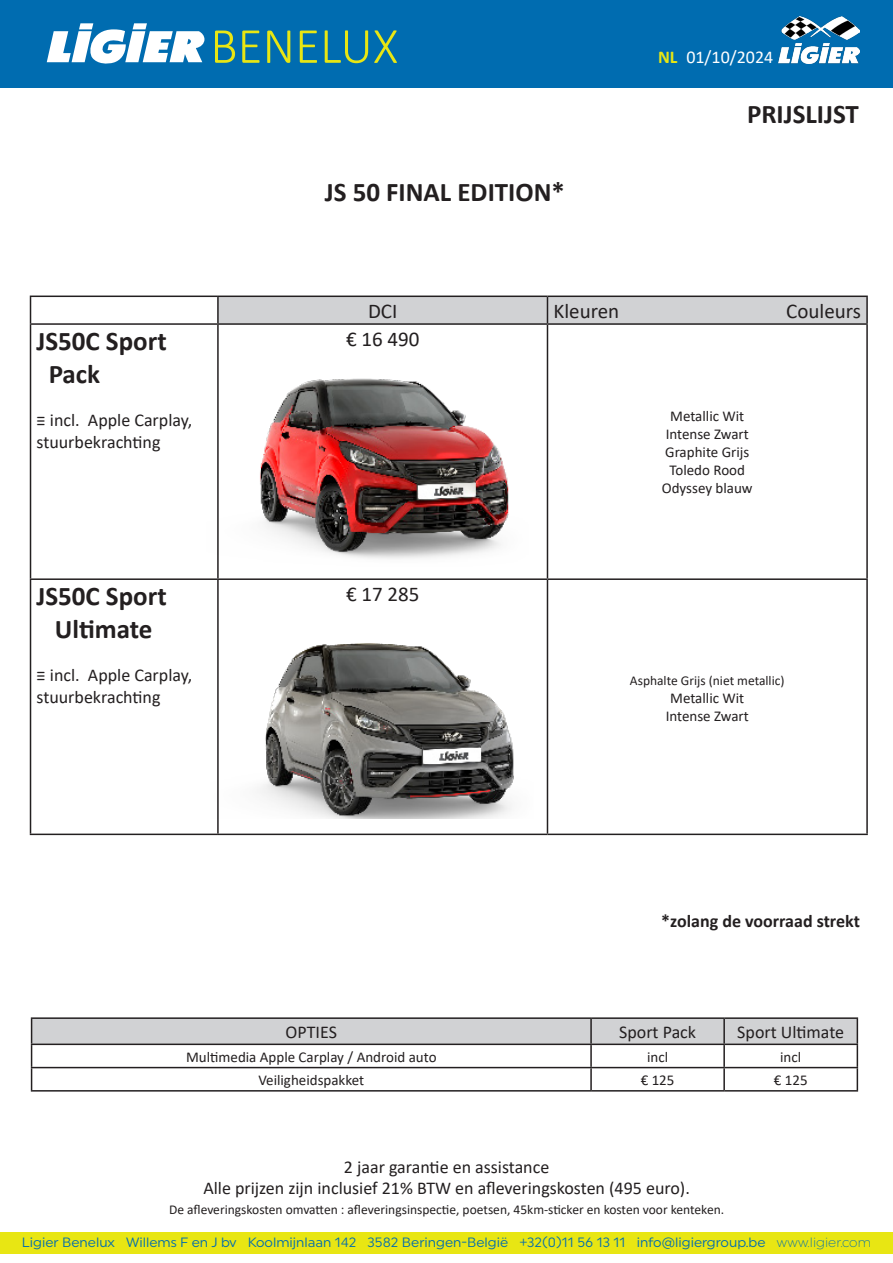
<style>
.page{position:relative;width:893px;height:1263px;background:#fff}
.page>*{position:absolute;margin:0;border:0;box-sizing:border-box;transform-origin:0 0}
.t1{font:300 51px "Calibri";color:#e8e613}
.t2{font:700 27px "Calibri";color:#231f20}
.t3{font:21px "Calibri";color:#231f20}
.t4{font:18px/21.6px "Calibri";color:#231f20}
.t5{font:700 18px "Calibri";color:#231f20}
.t6{font:18px "Calibri";color:#fff}
.t7{font:700 18px "Calibri";color:#e8e613}
.t8{font:15px "Calibri";color:#231f20}
.t9{font:13.5px "Calibri";color:#231f20}
.t10{font:13.5px "Uniform";color:#006cb0}
.s1{color:#e8e613}
.s2{font-weight:300}
</style>
<div class="page">
<div style="left:0;top:0;width:893px;height:87px;background:#006cb0"></div>
<svg style="left:47px;top:23px;width:157px;height:41px"></svg>
<div style="left:0;top:1232px;width:893px;height:21px;background:#e8e613"></div>
<img style="left:778px;top:17px;width:81px;height:47px">
<hr style="left:31px;top:1017px;width:560px;height:2px;background:#231f20">
<hr style="left:591px;top:1017px;width:133px;height:2px;background:#231f20">
<hr style="left:724px;top:1017px;width:134px;height:2px;background:#231f20">
<svg style="left:31px;top:1018px;width:827px;height:72px"></svg>
<hr style="left:31px;top:1090px;width:560px;height:1px;background:#231f20">
<hr style="left:591px;top:1090px;width:133px;height:1px;background:#231f20">
<hr style="left:724px;top:1090px;width:134px;height:1px;background:#231f20">
<hr style="left:30px;top:296px;width:188px;height:1px;background:#231f20">
<svg style="left:30px;top:297px;width:1px;height:26px"></svg>
<hr style="left:217px;top:297px;width:2px;height:26px;background:#231f20">
<hr style="left:547px;top:296px;width:321px;height:1px;background:#231f20">
<svg style="left:218px;top:296px;width:648px;height:27px;background:#c9c9cb"></svg>
<hr style="left:866px;top:297px;width:2px;height:26px;background:#231f20">
<hr style="left:30px;top:323px;width:188px;height:2px;background:#231f20">
<hr style="left:30px;top:325px;width:1px;height:253px;background:#231f20">
<hr style="left:218px;top:323px;width:329px;height:2px;background:#231f20">
<hr style="left:217px;top:325px;width:2px;height:253px;background:#231f20">
<hr style="left:547px;top:323px;width:321px;height:2px;background:#231f20">
<hr style="left:547px;top:325px;width:1px;height:253px;background:#231f20">
<hr style="left:866px;top:325px;width:2px;height:253px;background:#231f20">
<hr style="left:30px;top:578px;width:188px;height:2px;background:#231f20">
<hr style="left:30px;top:580px;width:1px;height:253px;background:#231f20">
<hr style="left:218px;top:578px;width:329px;height:2px;background:#231f20">
<hr style="left:217px;top:580px;width:2px;height:253px;background:#231f20">
<hr style="left:547px;top:578px;width:321px;height:2px;background:#231f20">
<hr style="left:547px;top:580px;width:1px;height:253px;background:#231f20">
<hr style="left:866px;top:580px;width:2px;height:253px;background:#231f20">
<hr style="left:30px;top:833px;width:188px;height:2px;background:#231f20">
<hr style="left:218px;top:833px;width:329px;height:2px;background:#231f20">
<hr style="left:547px;top:833px;width:321px;height:2px;background:#231f20">
<img style="left:217px;top:373px;width:292px;height:193px">
<img style="left:217px;top:625px;width:297px;height:193px">
<h1 class="t1" style="left:210px;top:14px;width:190px">BENELUX</h1>
<p class="t2" style="left:325px;top:173px;width:242px">JS 50 FINAL EDITION*</p>
<p class="t7" style="left:658px;top:44px;width:21px">NL</p>
<p class="t6" style="left:686px;top:44px;width:88px">01/10/2024</p>
<p class="t2" style="left:747px;top:95px;width:113px">PRIJSLIJST</p>
<p class="t2" style="left:37px;top:322px;width:132px">JS50C Sport</p>
<p class="t2" style="left:49px;top:355px;width:53px">Pack</p>
<p class="t4" style="left:37px;top:409px;width:157px">≡ incl. Apple Carplay, stuurbekrachting</p>
<p class="t2" style="left:37px;top:577px;width:132px">JS50C Sport</p>
<p class="t2" style="left:55px;top:610px;width:99px">Ultimate</p>
<p class="t4" style="left:37px;top:664px;width:157px">≡ incl. Apple Carplay, stuurbekrachting</p>
<p class="t3" style="left:368px;top:296px;width:31px">DCI</p>
<p class="t3" style="left:553px;top:296px;width:67px">Kleuren</p>
<p class="t3" style="left:786px;top:296px;width:76px">Couleurs</p>
<p class="t3" style="left:346px;top:324px;width:75px">€ 16 490</p>
<p class="t3" style="left:346px;top:579px;width:75px">€ 17 285</p>
<p class="t8" style="left:670px;top:406px;width:76px">Metallic Wit</p>
<p class="t8" style="left:666px;top:424px;width:85px">Intense Zwart</p>
<p class="t8" style="left:665px;top:442px;width:86px">Graphite Grijs</p>
<p class="t8" style="left:669px;top:460px;width:77px">Toledo Rood</p>
<p class="t8" style="left:662px;top:478px;width:92px">Odyssey blauw</p>
<p class="t9" style="left:630px;top:671px;width:156px">Asphalte Grijs (niet metallic)</p>
<p class="t8" style="left:670px;top:688px;width:76px">Metallic Wit</p>
<p class="t8" style="left:666px;top:706px;width:85px">Intense Zwart</p>
<p class="t5" style="left:661px;top:909px;width:200px">*zolang de voorraad strekt</p>
<p class="t4" style="left:286px;top:1021px;width:53px">OPTIES</p>
<p class="t4" style="left:619px;top:1020px;width:78px">Sport Pack</p>
<p class="t4" style="left:737px;top:1020px;width:108px">Sport Ultimate</p>
<p class="t8" style="left:186px;top:1046px;width:252px">Multimedia Apple Carplay / Android auto</p>
<p class="t8" style="left:647px;top:1046px;width:23px">incl</p>
<p class="t8" style="left:780px;top:1046px;width:23px">incl</p>
<p class="t8" style="left:258px;top:1069px;width:107px">Veiligheidspakket</p>
<p class="t8" style="left:641px;top:1069px;width:35px">€ 125</p>
<p class="t8" style="left:774px;top:1069px;width:35px">€ 125</p>
<p class="t4" style="left:344px;top:1155px;width:207px">2 jaar garantie en assistance</p>
<p class="t4" style="left:203px;top:1177px;width:488px">Alle prijzen zijn inclusief 21% BTW en afleveringskosten (495 euro).</p>
<p class="t9" style="left:169px;top:1200px;width:557px">De afleveringskosten omvatten : afleveringsinspectie, poetsen, 45km-sticker en kosten voor kenteken.</p>
<p class="t10" style="left:22px;top:1234px;width:851px">Ligier Benelux <span class="s1">•</span> Willems F en J bv <span class="s1">•</span> Koolmijnlaan 142 <span class="s1">•</span> 3582 Beringen-België <span class="s1">•</span> +32(0)11 56 13 11 <span class="s1">•</span> info@ligiergroup.be <span class="s1">•</span> <span class="s2">www.ligier.com</span></p>
</div>
